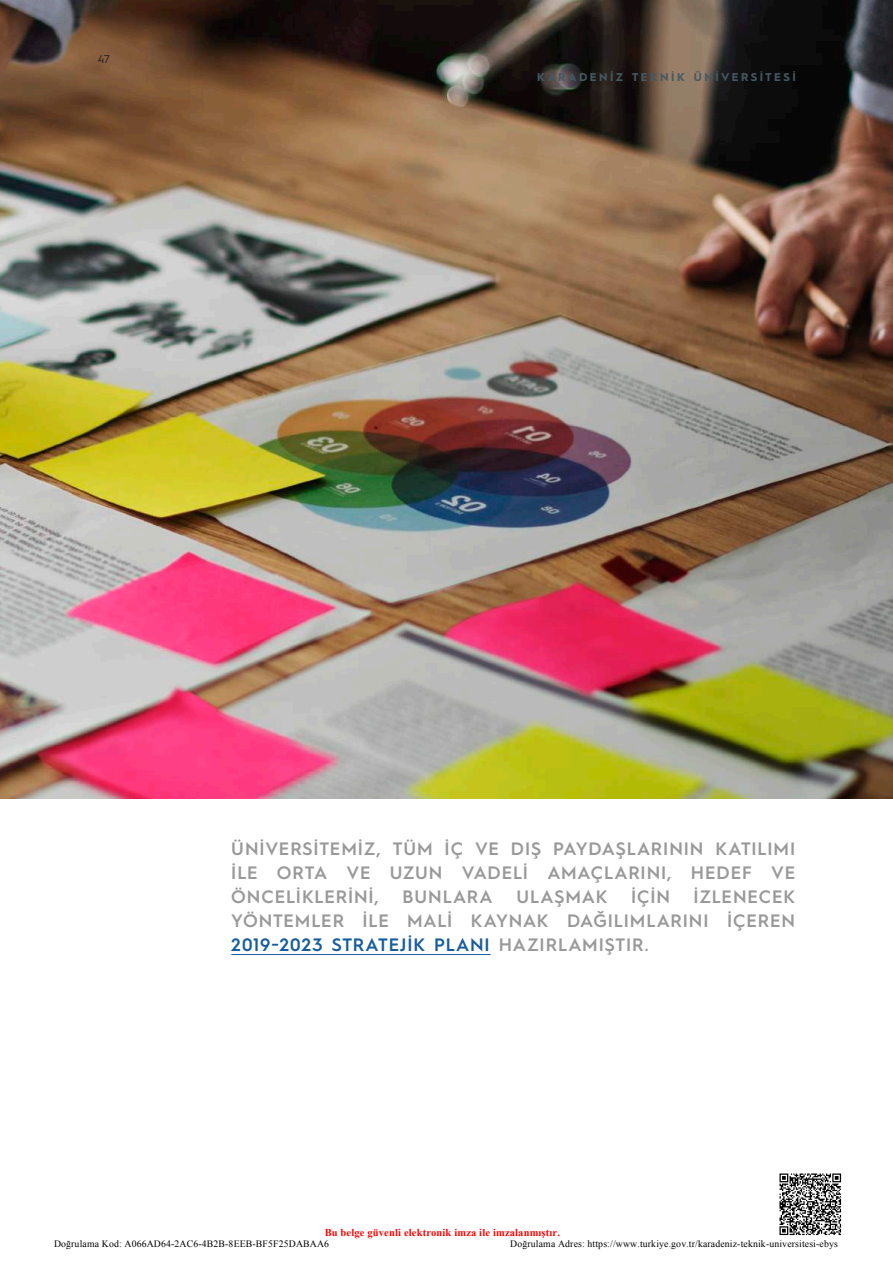
<style>
.page{position:relative;width:893px;height:1263px;background:#fff}
.page>*{position:absolute;margin:0;border:0;box-sizing:border-box;transform-origin:0 0}
.t1{font:600 18px/24px "Hurme Geometric Sans 1";letter-spacing:.05em;color:#999;text-align:justify}
.t2{font:700 11.25px "Hurme Geometric Sans 1";letter-spacing:.225em;color:#455963}
.t3{font:11.25px "Hurme Geometric Sans 1";color:#231f20}
.t4{font:700 10.5px "Times New Roman";letter-spacing:.015em;color:#f00}
.t5{font:9.75px "Times New Roman";letter-spacing:.015em;color:#000}
.s1{color:#175d9e}
</style>
<div class="page">
<img style="left:0;top:0;width:893px;height:799px">
<hr style="left:231px;top:954px;width:260px;height:1px;background:#175d9e">
<img style="left:779px;top:1173px;width:63px;height:63px">
<p class="t3" style="left:98px;top:51px;width:14px">47</p>
<p class="t2" style="left:537px;top:69px;width:260px">KARADENİZ TEKNİK ÜNİVERSİTESİ</p>
<p class="t1" style="left:231px;top:836px;width:565px">ÜNIVERSITEMIZ, TÜM IÇ VE DIŞ PAYDAŞLARININ KATILIMI I LE ORTA VE UZUN VADELI AMAÇLARINI, HEDEF VE ÖNCELI KLERI NI,</p>
<p class="t1" style="left:231px;top:884px;width:565px;text-indent:462px">IZLENECEK YÖNTEMLER I LE MALI KAYNAK DAĞILIMLARINI IÇEREN <span class="s1">2019-2023 STRATEJI K PLANI</span> HAZIRLAMIŞTIR.</p>
<p class="t1" style="left:402px;top:884px;width:92px">BUNLARA</p>
<p class="t1" style="left:516px;top:884px;width:92px">ULAŞMAK</p>
<p class="t1" style="left:631px;top:884px;width:40px">IÇIN</p>
<p class="t4" style="left:325px;top:1226px;width:237px">Bu belge güvenli elektronik imza ile imzalanmıştır.</p>
<p class="t5" style="left:54px;top:1238px;width:277px">Doğrulama Kod: A066AD64-2AC6-4B2B-8EEB-BF5F25DABAA6</p>
<p class="t5" style="left:510px;top:1238px;width:329px">Doğrulama Adres: https://www.turkiye.gov.tr/karadeniz-teknik-universitesi-ebys</p>
</div>
